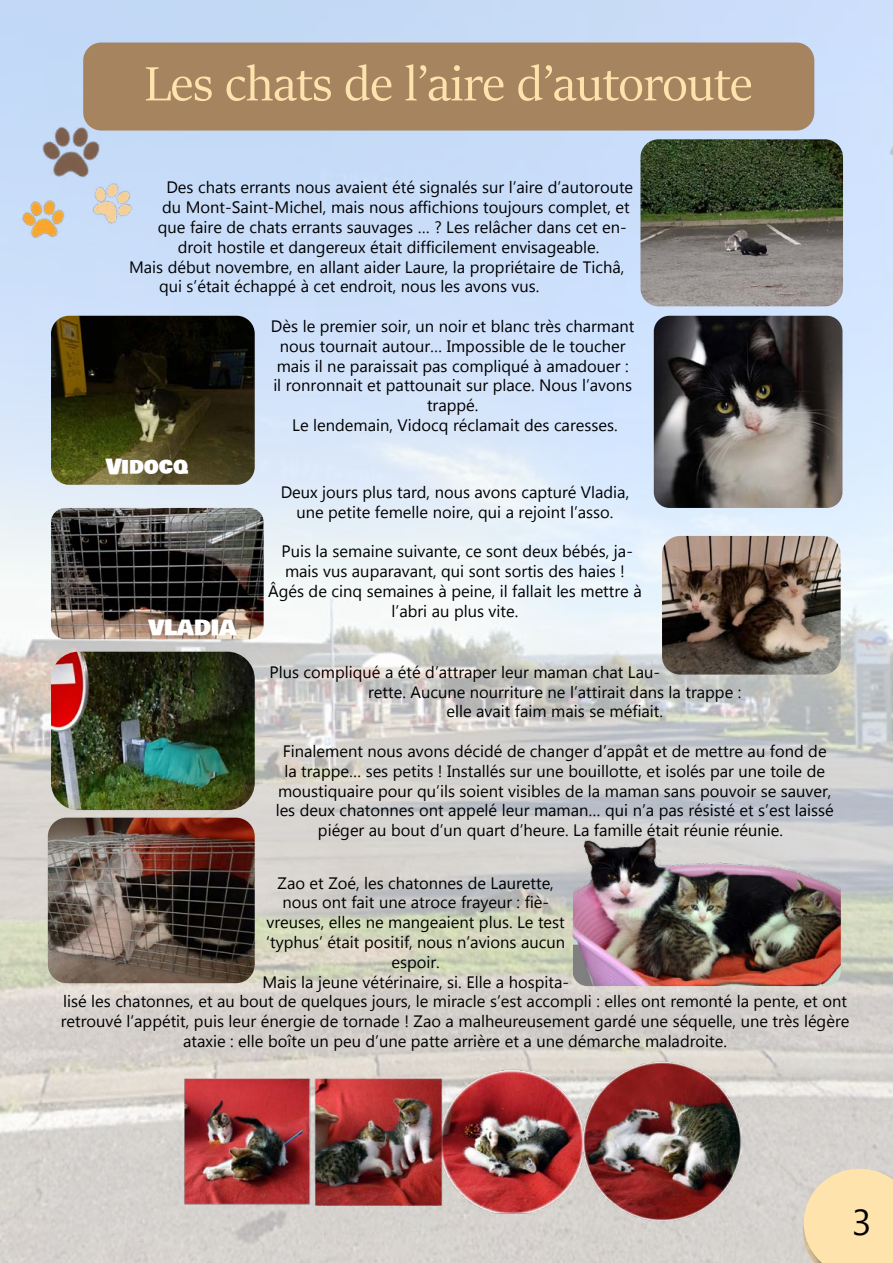
<style>
.page{position:relative;width:893px;height:1263px;background:#fff}
.page>*{position:absolute;margin:0;border:0;box-sizing:border-box;transform-origin:0 0}
.t1{font:54px "Sitka Banner";color:#ffe3ad}
.t2{font:36px "Gadugi";color:#000}
.t3{font:21px "Bowlby One SC";color:#fff}
.t4{font:16.5px/19.8px "Gadugi";color:#000;text-align:center}
</style>
<div class="page">
<img style="left:0;top:0;width:893px;height:1263px">
<img style="left:0;top:117px;width:168px;height:133px">
<div style="left:83px;top:43px;width:731px;height:88px;background:#a68460;border-radius:18px"></div>
<svg style="left:803px;top:1169px;width:90px;height:94px;background:#f9e0b0"></svg>
<img style="left:640px;top:139px;width:203px;height:167px">
<img style="left:654px;top:316px;width:188px;height:192px">
<img style="left:51px;top:316px;width:204px;height:169px">
<img style="left:51px;top:508px;width:213px;height:131px">
<img style="left:662px;top:536px;width:179px;height:139px">
<img style="left:573px;top:826px;width:268px;height:160px">
<img style="left:48px;top:818px;width:207px;height:165px">
<img style="left:51px;top:652px;width:204px;height:158px">
<img style="left:179px;top:1048px;width:562px;height:187px">
<h1 class="t1" style="left:145px;top:46px;width:609px">Les chats de l’aire d’autoroute</h1>
<p class="t4" style="left:166px;top:178px;width:468px">Des chats errants nous avaient été signalés sur l’aire d’autoroute</p>
<p class="t4" style="left:162px;top:197px;width:469px">du Mont-Saint-Michel, mais nous affichions toujours complet, et</p>
<p class="t4" style="left:158px;top:217px;width:470px">que faire de chats errants sauvages … ? Les relâcher dans cet en-</p>
<p class="t4" style="left:178px;top:237px;width:423px">droit hostile et dangereux était difficilement envisageable.</p>
<p class="t4" style="left:129px;top:257px;width:497px">Mais début novembre, en allant aider Laure, la propriétaire de Tichâ,</p>
<p class="t4" style="left:159px;top:277px;width:382px">qui s’était échappé à cet endroit, nous les avons vus.</p>
<p class="t4" style="left:271px;top:316px;width:365px">Dès le premier soir, un noir et blanc très charmant nous tournait autour… Impossible de le toucher mais il ne paraissait pas compliqué à amadouer : il ronronnait et pattounait sur place. Nous l’avons trappé.<br>Le lendemain, Vidocq réclamait des caresses.</p>
<p class="t3" style="left:106px;top:451px;width:84px">Vidocq</p>
<p class="t4" style="left:281px;top:482px;width:350px">Deux jours plus tard, nous avons capturé Vladia, une petite femelle noire, qui a rejoint l’asso.</p>
<p class="t4" style="left:268px;top:542px;width:375px">Puis la semaine suivante, ce sont deux bébés, ja&shy;mais vus auparavant, qui sont sortis des haies !<br>Âgés de cinq semaines à peine, il fallait les mettre à l’abri au plus vite.</p>
<p class="t3" style="left:148px;top:612px;width:90px">VLADIA</p>
<p class="t4" style="left:270px;top:662px;width:392px">Plus compliqué a été d’attraper leur maman chat Lau-</p>
<p class="t4" style="left:368px;top:682px;width:375px">rette. Aucune nourriture ne l’attirait dans la trappe :</p>
<p class="t4" style="left:446px;top:701px;width:218px">elle avait faim mais se méfiait.</p>
<p class="t4" style="left:276px;top:741px;width:560px">Finalement nous avons décidé de changer d’appât et de mettre au fond de la trappe… ses petits ! Installés sur une bouillotte, et isolés par une toile de moustiquaire pour qu’ils soient visibles de la maman sans pouvoir se sauver, les deux chatonnes ont appelé leur maman… qui n’a pas résisté et s’est laissé piéger au bout d’un quart d’heure. La famille était réunie réunie.</p>
<p class="t4" style="left:278px;top:873px;width:278px">Zao et Zoé, les chatonnes de Laurette,</p>
<p class="t4" style="left:282px;top:892px;width:268px">nous ont fait une atroce frayeur : fiè-</p>
<p class="t4" style="left:267px;top:912px;width:300px">vreuses, elles ne mangeaient plus. Le test</p>
<p class="t4" style="left:266px;top:932px;width:300px">‘typhus’ était positif, nous n’avions aucun</p>
<p class="t4" style="left:392px;top:952px;width:50px">espoir.</p>
<p class="t4" style="left:262px;top:972px;width:308px">Mais la jeune vétérinaire, si. Elle a hospita-</p>
<p class="t4" style="left:63px;top:991px;width:785px">lisé les chatonnes, et au bout de quelques jours, le miracle s’est accompli : elles ont remonté la pente, et ont</p>
<p class="t4" style="left:61px;top:1011px;width:790px">retrouvé l’appétit, puis leur énergie de tornade ! Zao a malheureusement gardé une séquelle, une très légère</p>
<p class="t4" style="left:183px;top:1031px;width:545px">ataxie : elle boîte un peu d’une patte arrière et a une démarche maladroite.</p>
<h2 class="t2" style="left:852px;top:1201px;width:21px">3</h2>
<h2 class="t2" style="left:847px;top:1204px;width:21px">3</h2>
</div>
